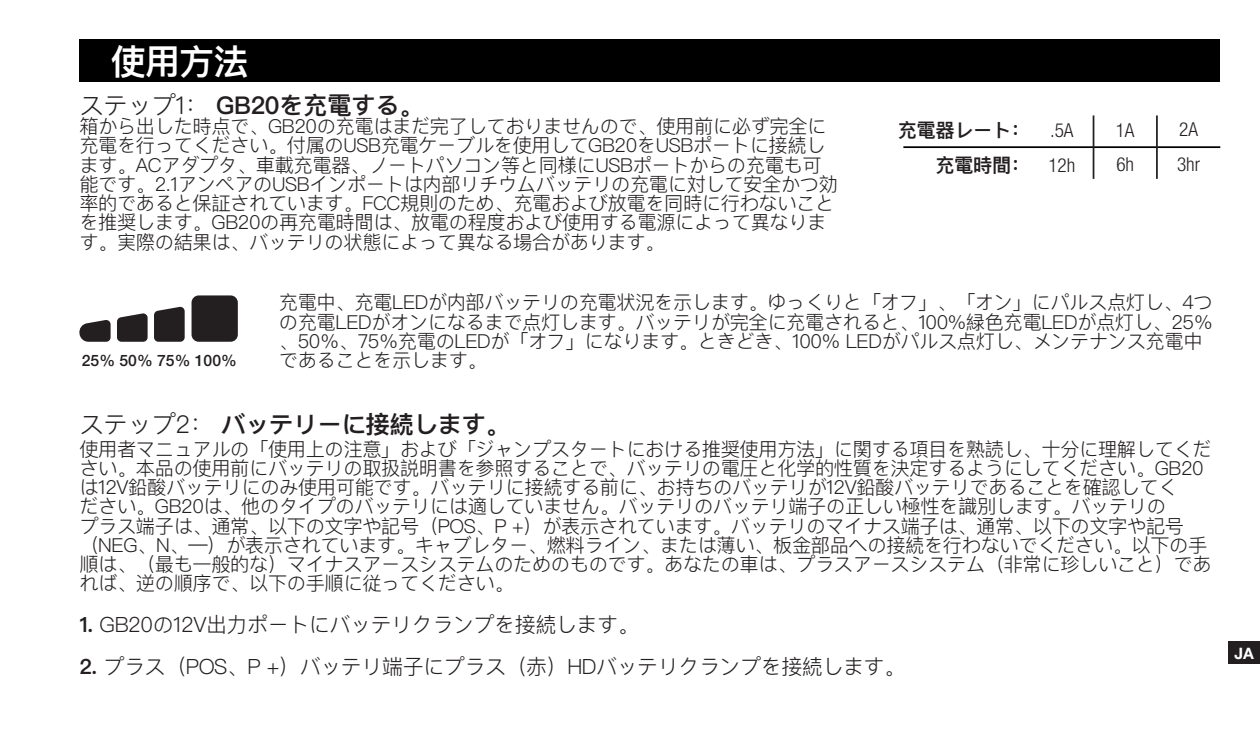
<style>
.page{position:relative;width:1260px;height:756px;background:#fff}
.page>*{position:absolute;margin:0;border:0;box-sizing:border-box;transform-origin:0 0}
.t1{font:600 35px "Ping Fang SC";color:#fff}
.NOCO_HN_Cond-Text{font:600 24.5px "Ping Fang SC";letter-spacing:-.02em;color:#231f20}
.NOCO_HN_Cond-Text-2{font:300 21px "Ping Fang SC";letter-spacing:-.02em;color:#231f20}
.NOCO_HN_Cond-Text-3{font:300 19.25px/19.2px "Ping Fang SC";letter-spacing:-.02em;color:#231f20}
.NOCO_HN_Cond-Text-4{font:300 condensed 19.25px "Helvetica Neue LTW1 G";color:#231f20}
.NOCO_HN_Cond-Text-5{font:600 19.25px "Ping Fang SC";letter-spacing:-.02em;color:#231f20}
.t2{font:500 15.75px "Helvetica Neue LT Std";color:#231f20}
.t3{font:700 15.75px "Helvetica Neue LT Std";color:#fff}
.s1{font-weight:300}
.s2{font-weight:600}
</style>
<div class="page">
<div style="left:1228px;top:641px;width:32px;height:23px;background:#231f20"></div>
<div style="left:79px;top:40px;width:1141px;height:42px;background:#000"></div>
<hr style="left:903px;top:146px;width:317px;height:2px;background:#000">
<hr style="left:1093px;top:115px;width:1px;height:64px;background:#231f20">
<hr style="left:1156px;top:115px;width:2px;height:64px;background:#231f20">
<div style="left:192px;top:295px;width:46px;height:47px;background:#231f20;border-radius:7px"></div>
<svg style="left:154px;top:306px;width:31px;height:36px"></svg>
<svg style="left:117px;top:313px;width:31px;height:29px"></svg>
<svg style="left:79px;top:320px;width:32px;height:22px"></svg>
<p class="t1" style="left:111px;top:40px;width:139px">使用方法</p>
<p class="NOCO_HN_Cond-Text" style="left:79px;top:90px;width:346px"><span class="s1">ステップ1：</span> GB20を充電する。</p>
<p class="NOCO_HN_Cond-Text-3" style="left:79px;top:116px;width:760px">箱から出した時点で、GB20の充電はまだ完了しておりませんので、使用前に必ず完全に充電を行ってください。付属のUSB充電ケーブルを使用してGB20をUSBポートに接続します。ACアダプタ、車載充電器、ノートパソコン等と同様にUSBポートからの充電も可能です。2.1アンペアのUSBインポートは内部リチウムバッテリの充電に対して安全かつ効率的であると保証されています。FCC規則のため、充電および放電を同時に行わないことを推奨します。GB20の再充電時間は、放電の程度および使用する電源によって異なります。実際の結果は、バッテリの状態によって異なる場合があります。</p>
<p class="NOCO_HN_Cond-Text-5" style="left:898px;top:118px;width:134px">充電器レート：</p>
<p class="NOCO_HN_Cond-Text-5" style="left:935px;top:153px;width:96px">充電時間：</p>
<p class="NOCO_HN_Cond-Text-4" style="left:1050px;top:119px;width:25px">.5A</p>
<p class="NOCO_HN_Cond-Text-4" style="left:1048px;top:154px;width:29px">12h</p>
<p class="NOCO_HN_Cond-Text-4" style="left:1116px;top:119px;width:20px">1A</p>
<p class="NOCO_HN_Cond-Text-4" style="left:1116px;top:153px;width:19px">6h</p>
<p class="NOCO_HN_Cond-Text-4" style="left:1179px;top:118px;width:20px">2A</p>
<p class="NOCO_HN_Cond-Text-4" style="left:1177px;top:153px;width:25px">3hr</p>
<p class="t2" style="left:82px;top:351px;width:156px">25% 50% 75% 100%</p>
<p class="NOCO_HN_Cond-Text-3" style="left:279px;top:293px;width:936px">充電中、充電LEDが内部バッテリの充電状況を示します。ゆっくりと「オフ」、「オン」にパルス点灯し、4つの充電LEDがオンになるまで点灯します。バッテリが完全に充電されると、100%緑色充電LEDが点灯し、25％、50％、75％充電のLEDが「オフ」になります。ときどき、100% LEDがパルス点灯し、メンテナンス充電中であることを示します。</p>
<p class="NOCO_HN_Cond-Text" style="left:79px;top:409px;width:432px"><span class="s1">ステップ2：</span> バッテリーに接続します。</p>
<p class="NOCO_HN_Cond-Text-3" style="left:79px;top:439px;width:1134px">使用者マニュアルの「使用上の注意」および「ジャンプスタートにおける推奨使用方法」に関する項目を熟読し、十分に理解してください。本品の使用前にバッテリの取扱説明書を参照することで、バッテリの電圧と化学的性質を決定するようにしてください。GB20は12V鉛酸バッテリにのみ使用可能です。バッテリに接続する前に、お持ちのバッテリが12V鉛酸バッテリであることを確認してく<br>ださい。GB20は、他のタイプのバッテリには適していません。バッテリのバッテリ端子の正しい極性を識別します。バッテリの<br>プラス端子は、通常、以下の文字や記号（POS、P +）が表示されています。バッテリのマイナス端子は、通常、以下の文字や記号（NEG、N、―）が表示されています。キャブレター、燃料ライン、または薄い、板金部品への接続を行わないでください。以下の手順は、（最も一般的な）マイナスアースシステムのためのものです。あなたの車は、プラスアースシステム（非常に珍しいこと）であれば、逆の順序で、以下の手順に従ってください。</p>
<p class="NOCO_HN_Cond-Text-2" style="left:79px;top:612px;width:561px"><span class="s2">1.</span> GB20の12V出力ポートにバッテリクランプを接続します。</p>
<p class="NOCO_HN_Cond-Text-2" style="left:79px;top:654px;width:827px"><span class="s2">2.</span> プラス（POS、P +）バッテリ端子にプラス（赤）HDバッテリクランプを接続します。</p>
<p class="t3" style="left:1234px;top:643px;width:21px">JA</p>
</div>
